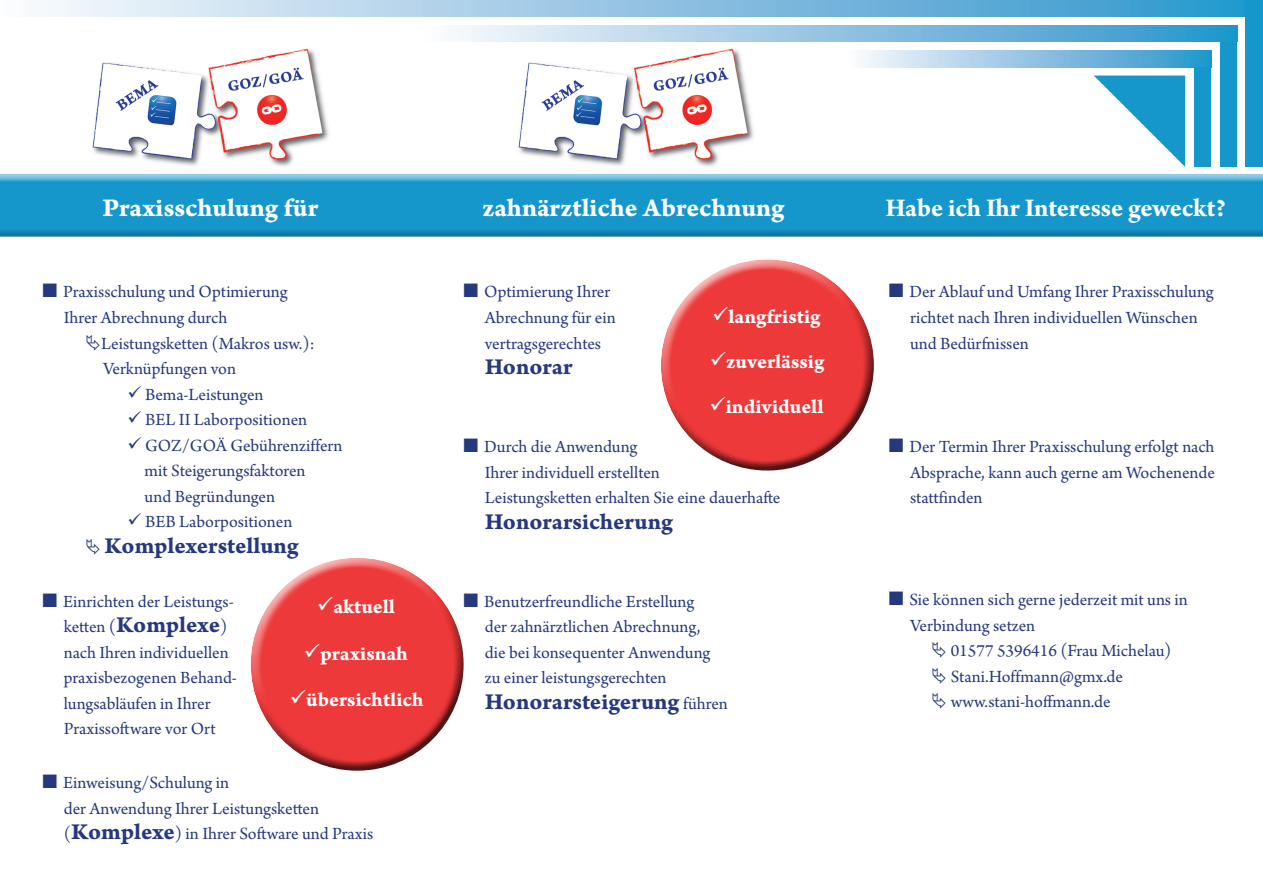
<style>
.page{position:relative;width:1263px;height:893px;background:#fff}
.page>*{position:absolute;margin:0;border:0;box-sizing:border-box;transform-origin:0 0}
.t1{font:27px "Arno Pro Bold Caption";color:#fff}
.t2{font:700 27px "Arno Pro";letter-spacing:-.005em;color:#fff}
.t3{font:24px "Arno Pro Bold Caption";letter-spacing:-.005em;color:#26397e}
.t4{font:21px "Arno Pro Bold Caption";color:#fff}
.t5{font:18px/25.5px "Arno Pro";color:#26397e}
.s1{font-family:"Arno Pro Bold Caption";font-size:24px}
.s2{font-family:"Arno Pro";font-size:18px}
</style>
<div class="page">
<div style="left:846px;top:50px;width:365px;height:17px;background:linear-gradient(to right,#fef9fd,#2893cb)"></div>
<div style="left:0;top:173px;width:1263px;height:65px;background:#231f20;opacity:.25"></div>
<div style="left:0;top:0;width:1263px;height:17px;background:linear-gradient(to right,#fcf8fc,#2a93cb)"></div>
<div style="left:421px;top:25px;width:816px;height:17px;background:linear-gradient(to right,#fff9fd,#2793cb)"></div>
<div style="left:1246px;top:0;width:17px;height:167px;background:#1597cc"></div>
<div style="left:1220px;top:42px;width:17px;height:125px;background:#1597cc"></div>
<div style="left:1194px;top:67px;width:17px;height:100px;background:#1597cc"></div>
<div style="left:250px;top:555px;width:206px;height:165px;background:#fff;opacity:.75"></div>
<div style="left:253px;top:591px;width:213px;height:180px;background:#231f20;opacity:.75"></div>
<img style="left:518px;top:48px;width:236px;height:119px">
<svg style="left:1094px;top:76px;width:91px;height:91px"></svg>
<div style="left:661px;top:257px;width:205px;height:163px;background:#fff;opacity:.75"></div>
<div style="left:663px;top:293px;width:214px;height:178px;background:#231f20;opacity:.75"></div>
<img style="left:92px;top:48px;width:237px;height:119px">
<h1 class="t1" style="left:103px;top:192px;width:217px">Praxisschulung für</h1>
<h1 class="t1" style="left:482px;top:192px;width:304px">zahnärztliche Abrechnung</h1>
<h1 class="t2" style="left:885px;top:192px;width:342px">Habe ich Ihr Interesse geweckt?</h1>
<p class="t5" style="left:64px;top:280px;width:225px;text-indent:-21px">■ Praxisschulung und Optimierung<br>Ihrer Abrechnung durch</p>
<p class="t5" style="left:101px;top:331px;width:215px">Leistungsketten (Makros usw.):<br>Verknüpfungen von</p>
<p class="t5" style="left:128px;top:382px;width:138px">✓ Bema-Leistungen</p>
<p class="t5" style="left:128px;top:408px;width:181px">✓ BEL II Laborpositionen</p>
<p class="t5" style="left:145px;top:433px;width:199px;text-indent:-17px">✓ GOZ/GOÄ Gebührenziffern mit Steigerungsfaktoren<br>und Begründungen</p>
<p class="t5" style="left:128px;top:510px;width:166px">✓ BEB Laborpositionen</p>
<h2 class="t3" style="left:104px;top:531px;width:196px">Komplexerstellung</h2>
<p class="t5" style="left:64px;top:589px;width:175px;text-indent:-21px">■ Einrichten der Leistungs&shy;ketten (<span class="s1">Komplexe</span>) nach Ihren individuellen praxisbezogenen Behand&shy;lungsabläufen in Ihrer<br>Praxissoftware vor Ort</p>
<p class="t4" style="left:317px;top:594px;width:80px">✓aktuell</p>
<p class="t4" style="left:304px;top:641px;width:106px">✓praxisnah</p>
<p class="t4" style="left:290px;top:687px;width:136px">✓übersichtlich</p>
<p class="t5" style="left:64px;top:771px;width:311px;text-indent:-21px">■ Einweisung/Schulung in<br>der Anwendung Ihrer Leistungsketten (<span class="s1">Komplexe</span>) in Ihrer Software und Praxis</p>
<p class="t5" style="left:485px;top:280px;width:132px;text-indent:-21px">■ Optimierung Ihrer<br>Abrechnung für ein vertragsgerechtes</p>
<h2 class="t3" style="left:485px;top:352px;width:89px">Honorar</h2>
<p class="t4" style="left:712px;top:304px;width:110px">✓langfristig</p>
<p class="t4" style="left:710px;top:349px;width:116px">✓zuverlässig</p>
<p class="t4" style="left:709px;top:394px;width:116px">✓individuell</p>
<p class="t5" style="left:485px;top:435px;width:297px;text-indent:-21px">■ Durch die Anwendung<br>Ihrer individuell erstellten<br>Leistungsketten erhalten Sie eine dauerhafte</p>
<h2 class="t3" style="left:485px;top:507px;width:190px">Honorarsicherung</h2>
<p class="t5" style="left:485px;top:589px;width:227px;text-indent:-21px">■ Benutzerfreundliche Erstellung der zahnärztlichen Abrechnung, die bei konsequenter Anwendung zu einer leistungsgerechten</p>
<h2 class="t3" style="left:485px;top:687px;width:245px">Honorarsteigerung <span class="s2">führen</span></h2>
<p class="t5" style="left:910px;top:280px;width:305px;text-indent:-21px">■ Der Ablauf und Umfang Ihrer Praxisschulung richtet nach Ihren individuellen Wünschen und Bedürfnissen</p>
<p class="t5" style="left:910px;top:435px;width:307px;text-align:justify;text-indent:-21px">■ Der Termin Ihrer Praxisschulung erfolgt nach Absprache, kann auch gerne am Wochenende stattfinden</p>
<p class="t5" style="left:910px;top:588px;width:279px;text-indent:-21px">■ Sie können sich gerne jederzeit mit uns in<br>Verbindung setzen</p>
<p class="t5" style="left:951px;top:639px;width:222px">01577 5396416 (Frau Michelau)<br>Stani.Hoffmann@gmx.de www.stani-hoffmann.de</p>
</div>
